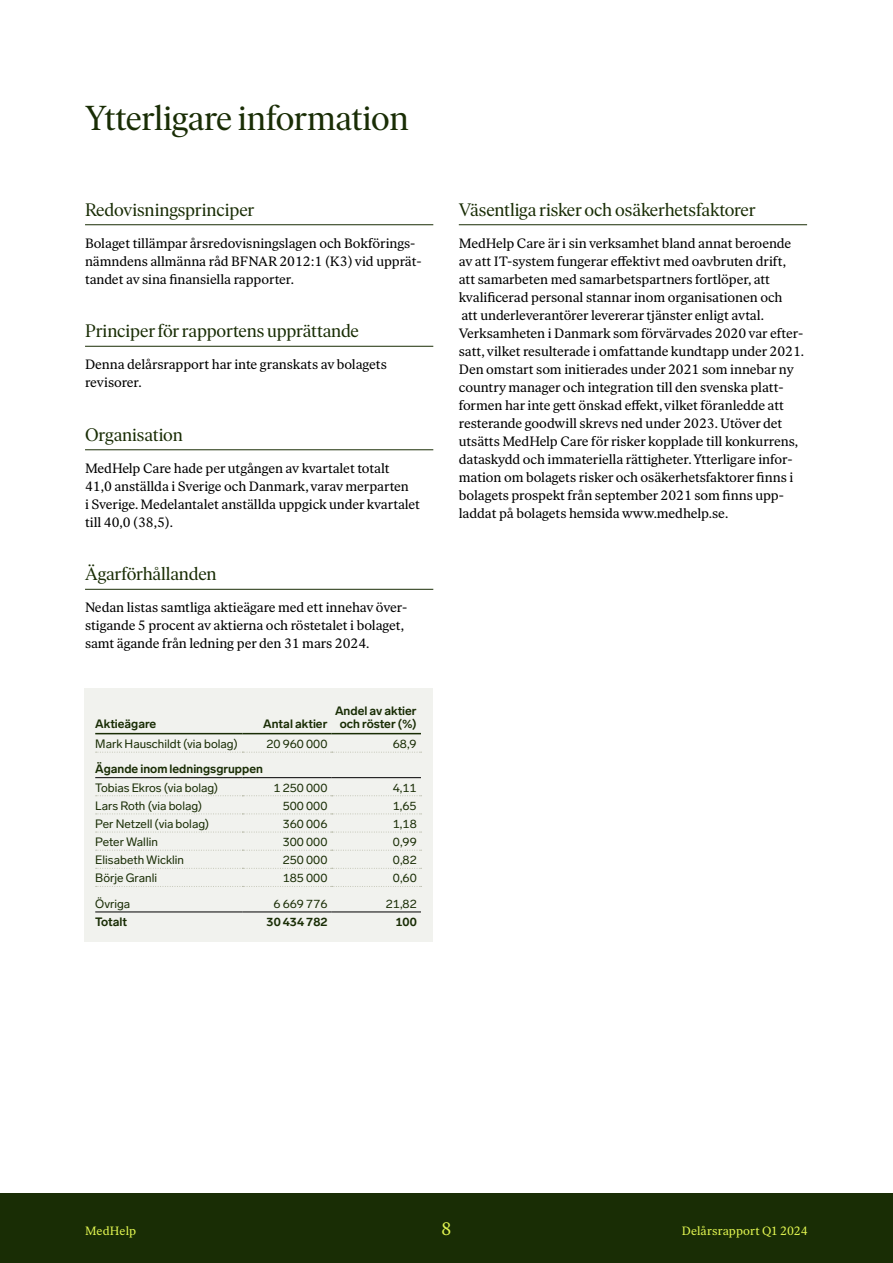
<style>
.page{position:relative;width:893px;height:1263px;background:#fff}
.page>*{position:absolute;margin:0;border:0;box-sizing:border-box;transform-origin:0 0}
.t1{font:34.5px "Ivar Headline";letter-spacing:-.01em;color:#192d05}
.t2{font:18px "Ivar Headline";letter-spacing:-.005em;color:#192d05}
.t3{font:18px "Ivar Text";color:#e1f550}
.t4{font:13.5px/18px "Ivar Text";letter-spacing:-.005em;color:#000}
.t5{font:12px "Lab Grotesque";color:#192d05}
.t6{font:700 12px/13.5px "Lab Grotesque";color:#192d05;text-align:center}
.t7{font:12px "Ivar Text";letter-spacing:.005em;color:#e1f550}
</style>
<div class="page">
<hr style="left:85px;top:224px;width:348px;height:1px;background:#192d05">
<hr style="left:85px;top:346px;width:348px;height:1px;background:#192d05">
<hr style="left:85px;top:449px;width:348px;height:1px;background:#192d05">
<hr style="left:85px;top:589px;width:348px;height:1px;background:#192d05">
<hr style="left:459px;top:224px;width:348px;height:1px;background:#192d05">
<div style="left:85px;top:689px;width:348px;height:253px;background:#f1f2ee"></div>
<svg style="left:96px;top:752px;width:326px;height:1px"></svg>
<svg style="left:96px;top:795px;width:326px;height:1px"></svg>
<svg style="left:96px;top:813px;width:326px;height:1px"></svg>
<svg style="left:96px;top:832px;width:326px;height:1px"></svg>
<svg style="left:96px;top:850px;width:326px;height:1px"></svg>
<svg style="left:96px;top:868px;width:326px;height:1px"></svg>
<svg style="left:96px;top:886px;width:326px;height:1px"></svg>
<hr style="left:95px;top:777px;width:147px;height:1px;background:#000">
<hr style="left:242px;top:777px;width:90px;height:1px;background:#000">
<hr style="left:332px;top:777px;width:89px;height:1px;background:#000">
<hr style="left:95px;top:911px;width:147px;height:1px;background:#000">
<hr style="left:242px;top:911px;width:90px;height:1px;background:#000">
<hr style="left:332px;top:911px;width:89px;height:1px;background:#000">
<hr style="left:95px;top:733px;width:147px;height:1px;background:#192d05">
<hr style="left:242px;top:733px;width:90px;height:1px;background:#192d05">
<hr style="left:332px;top:733px;width:89px;height:1px;background:#192d05">
<div style="left:0;top:1193px;width:893px;height:70px;background:#192d05"></div>
<h1 class="t1" style="left:85px;top:99px;width:325px">Ytterligare information</h1>
<h2 class="t2" style="left:85px;top:200px;width:171px">Redovisningsprinciper</h2>
<p class="t4" style="left:85px;top:234px;width:338px">Bolaget tillämpar årsredovisningslagen och Bokförings&shy;nämndens allmänna råd BFNAR 2012:1 (K3) vid upprät&shy;tandet av sina finansiella rapporter.</p>
<h2 class="t2" style="left:85px;top:321px;width:275px">Principer för rapportens upprättande</h2>
<p class="t4" style="left:85px;top:355px;width:303px">Denna delårsrapport har inte granskats av bolagets revisorer.</p>
<h2 class="t2" style="left:85px;top:425px;width:99px">Organisation</h2>
<p class="t4" style="left:85px;top:459px;width:336px">MedHelp Care hade per utgången av kvartalet totalt<br>41,0 anställda i Sverige och Danmark, varav merparten<br>i Sverige. Medelantalet anställda uppgick under kvartalet till 40,0 (38,5).</p>
<h2 class="t2" style="left:85px;top:564px;width:133px">Ägarförhållanden</h2>
<p class="t4" style="left:85px;top:598px;width:324px">Nedan listas samtliga aktieägare med ett innehav över&shy;stigande 5 procent av aktierna och röstetalet i bolaget, samt ägande från ledning per den 31 mars 2024.</p>
<p class="t6" style="left:335px;top:704px;width:83px">Andel av aktier och röster (%)</p>
<p class="t6" style="left:95px;top:717px;width:63px">Aktieägare</p>
<p class="t6" style="left:263px;top:717px;width:66px">Antal aktier</p>
<p class="t5" style="left:95px;top:737px;width:144px">Mark Hauschildt (via bolag)</p>
<p class="t5" style="left:266px;top:737px;width:63px">20 960 000</p>
<p class="t5" style="left:393px;top:737px;width:25px">68,9</p>
<p class="t6" style="left:95px;top:762px;width:169px">Ägande inom ledningsgruppen</p>
<p class="t5" style="left:95px;top:780px;width:125px">Tobias Ekros (via bolag)</p>
<p class="t5" style="left:273px;top:780px;width:55px">1 250 000</p>
<p class="t5" style="left:393px;top:780px;width:25px">4,11</p>
<p class="t5" style="left:95px;top:798px;width:109px">Lars Roth (via bolag)</p>
<p class="t5" style="left:283px;top:798px;width:46px">500 000</p>
<p class="t5" style="left:393px;top:798px;width:25px">1,65</p>
<p class="t5" style="left:95px;top:816px;width:115px">Per Netzell (via bolag)</p>
<p class="t5" style="left:283px;top:816px;width:46px">360 006</p>
<p class="t5" style="left:393px;top:816px;width:25px">1,18</p>
<p class="t5" style="left:95px;top:835px;width:64px">Peter Wallin</p>
<p class="t5" style="left:283px;top:835px;width:46px">300 000</p>
<p class="t5" style="left:393px;top:835px;width:25px">0,99</p>
<p class="t5" style="left:95px;top:853px;width:90px">Elisabeth Wicklin</p>
<p class="t5" style="left:283px;top:853px;width:46px">250 000</p>
<p class="t5" style="left:393px;top:853px;width:25px">0,82</p>
<p class="t5" style="left:95px;top:871px;width:63px">Börje Granli</p>
<p class="t5" style="left:283px;top:871px;width:46px">185 000</p>
<p class="t5" style="left:393px;top:871px;width:25px">0,60</p>
<p class="t5" style="left:95px;top:896px;width:36px">Övriga</p>
<p class="t5" style="left:274px;top:896px;width:55px">6 669 776</p>
<p class="t5" style="left:386px;top:896px;width:32px">21,82</p>
<p class="t6" style="left:95px;top:915px;width:33px">Totalt</p>
<p class="t6" style="left:267px;top:915px;width:62px">30 434 782</p>
<p class="t6" style="left:396px;top:915px;width:23px">100</p>
<h2 class="t2" style="left:459px;top:200px;width:298px">Väsentliga risker och osäkerhetsfaktorer</h2>
<p class="t4" style="left:459px;top:234px;width:347px">MedHelp Care är i sin verksamhet bland annat beroende av att IT-system fungerar effektivt med oavbruten drift, att samarbeten med samarbetspartners fortlöper, att kvalificerad personal stannar inom organisationen och<br>att underleverantörer levererar tjänster enligt avtal.<br>Verksamheten i Danmark som förvärvades 2020 var efter&shy;satt, vilket resulterade i omfattande kundtapp under 2021.<br>Den omstart som initierades under 2021 som innebar ny country manager och integration till den svenska platt&shy;formen har inte gett önskad effekt, vilket föranledde att resterande goodwill skrevs ned under 2023. Utöver det utsätts MedHelp Care för risker kopplade till konkurrens, dataskydd och immateriella rättigheter. Ytterligare infor&shy;mation om bolagets risker och osäkerhetsfaktorer finns i bolagets prospekt från september 2021 som finns upp&shy;laddat på bolagets hemsida www.medhelp.se.</p>
<p class="t7" style="left:85px;top:1224px;width:53px">MedHelp</p>
<h2 class="t3" style="left:441px;top:1218px;width:12px">8</h2>
<p class="t7" style="left:682px;top:1224px;width:128px">Delårsrapport Q1 2024</p>
</div>
